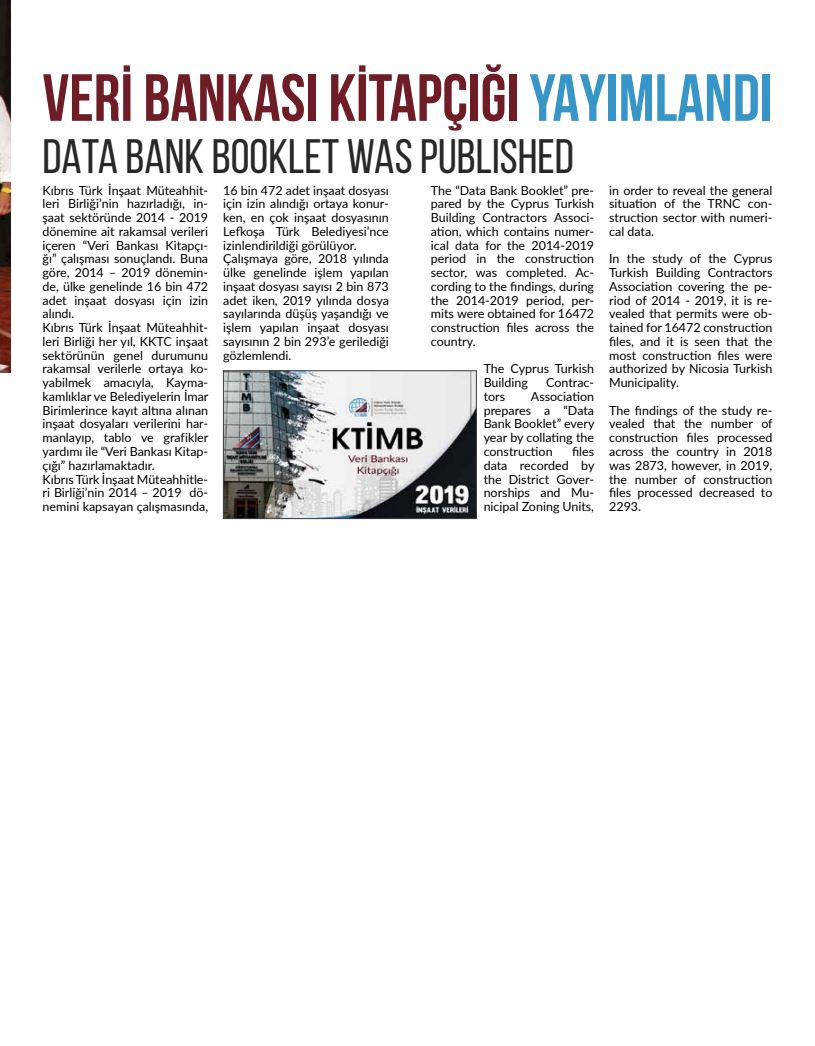
<style>
.page{position:relative;width:815px;height:1046px;background:#fff}
.page>*{position:absolute;margin:0;border:0;box-sizing:border-box;transform-origin:0 0}
.t1{font:700 66.5px "Bebas Neue";color:#3895c8}
.t2{font:700 66.5px "Bebas Neue";color:#6e1d27}
.t3{font:48.25px "Bebas Neue";color:#292829}
.t4{font:12.5px/13.8px "Lato";color:#000;text-align:justify}
.s1{color:#6e1d27}
</style>
<div class="page">
<img style="left:0;top:0;width:11px;height:372px">
<img style="left:225px;top:372px;width:250px;height:144px">
<div style="left:223px;top:370px;width:254px;height:148px;border:1px solid #414042"></div>
<h1 class="t2" style="left:43px;top:61px;width:153px">VERİ BANKASI</h1>
<h1 class="t1" style="left:328px;top:61px;width:227px"><span class="s1">KİTAPÇIĞI</span>YAYIMLANDI</h1>
<h2 class="t3" style="left:43px;top:130px;width:533px">DATA BANK BOOKLET WAS PUBLISHED</h2>
<p class="t4" style="left:431px;top:182px;width:165px">The “Data Bank Booklet” pre&shy;pared by the Cyprus Turkish Building Contractors Associ&shy;ation, which contains numer&shy;ical data for the 2014-2019 period in the construction sector, was completed. Ac&shy;cording to the findings, during the 2014-2019 period, per&shy;mits were obtained for 16472 construction files across the country.</p>
<p class="t4" style="left:484px;top:361px;width:112px">The Cyprus Turkish<br>Building</p>
<p class="t4" style="left:43px;top:182px;width:167px;text-align:left">Kıbrıs Türk İnşaat Müteahhit&shy;leri Birliği’nin hazırladığı, in&shy;şaat sektöründe 2014 - 2019 dönemine ait rakamsal verileri içeren “Veri Bankası Kitapçı&shy;ğı” çalışması sonuçlandı. Buna göre, 2014 – 2019 dönemin&shy;de, ülke genelinde 16 bin 472 adet inşaat dosyası için izin alındı.<br>Kıbrıs Türk İnşaat Müteahhit&shy;leri Birliği her yıl, KKTC inşaat sektörünün genel durumunu rakamsal verilerle ortaya ko&shy;yabilmek amacıyla, Kayma&shy;kamlıklar ve Belediyelerin İmar<br>Birimlerince kayıt altına alınan inşaat dosyaları verilerini har&shy;manlayıp, tablo ve grafikler yardımı ile “Veri Bankası Kitap&shy;çığı” hazırlamaktadır.<br>Kıbrıs Türk İnşaat Müteahhitle&shy;ri Birliği’nin 2014 – 2019 dö&shy;nemini kapsayan çalışmasında,</p>
<p class="t4" style="left:223px;top:182px;width:167px;text-align:left">16 bin 472 adet inşaat dosyası için izin alındığı ortaya konur&shy;ken, en çok inşaat dosyasının<br>Lefkoşa Türk Belediyesi’nce izinlendirildiği görülüyor.<br>Çalışmaya göre, 2018 yılında ülke genelinde işlem yapılan inşaat dosyası sayısı 2 bin 873 adet iken, 2019 yılında dosya sayılarında düşüş yaşandığı ve işlem yapılan inşaat dosyası sayısının 2 bin 293’e gerilediği gözlemlendi.</p>
<p class="t4" style="left:546px;top:375px;width:49px">Contrac-</p>
<p class="t4" style="left:484px;top:389px;width:112px;text-indent:47px">Association prepares a “Data Bank Booklet” every year by collating the construction</p>
<p class="t4" style="left:484px;top:389px;width:23px">tors</p>
<p class="t4" style="left:484px;top:444px;width:112px;text-indent:88px">files data recorded by the District Gover&shy;norships and Mu&shy;nicipal Zoning Units,</p>
<p class="t4" style="left:609px;top:182px;width:165px">in order to reveal the general situation of the TRNC con&shy;struction sector with numeri&shy;cal data.</p>
<p class="t4" style="left:609px;top:251px;width:165px">In the study of the Cyprus Turkish Building Contractors Association covering the pe&shy;riod of 2014 - 2019, it is re&shy;vealed that permits were ob&shy;tained for 16472 construction files, and it is seen that the most construction files were authorized by Nicosia Turkish Municipality.</p>
<p class="t4" style="left:609px;top:402px;width:165px">The findings of the study re&shy;vealed that the number of construction files processed across the country in 2018 was 2873, however, in 2019, the number of construction files processed decreased to 2293.</p>
</div>
